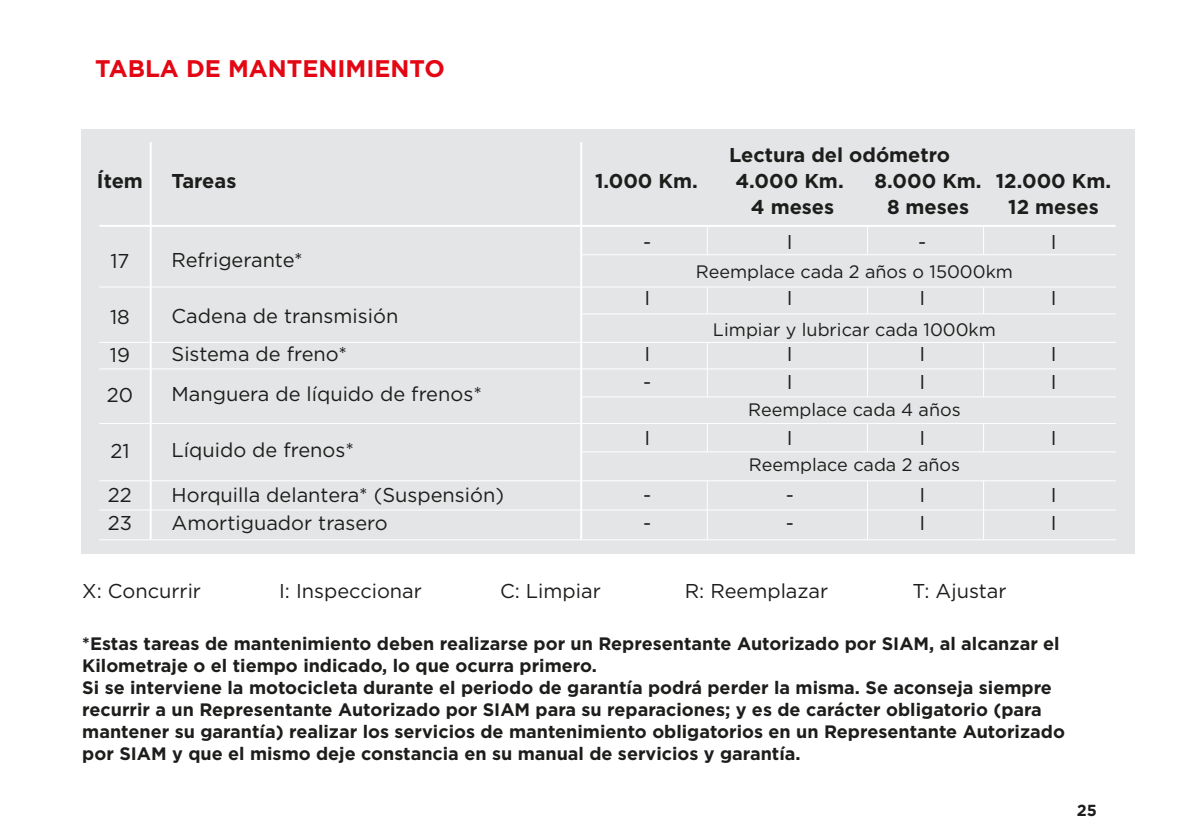
<style>
.page{position:relative;width:1191px;height:840px;background:#fff}
.page>*{position:absolute;margin:0;border:0;box-sizing:border-box;transform-origin:0 0}
.t1{font:700 24px "Gotham";color:#e30613}
.t2{font:20px/28px "Gotham";color:#1d1d1b}
.t3{font:700 20px/26px "Gotham";color:#1d1d1b;text-align:center}
.t4{font:700 18px/22px "Gotham";color:#1d1d1b}
.t5{font:18px "Gotham";color:#1d1d1b}
.t6{font:700 16px "Gotham";color:#1d1d1b}
</style>
<div class="page">
<div style="left:81px;top:129px;width:1053px;height:424px;background:#e4e5e7"></div>
<hr style="left:99px;top:225px;width:1016px;height:2px;background:#fff">
<hr style="left:581px;top:254px;width:534px;height:1px;background:#fff">
<hr style="left:99px;top:286px;width:1016px;height:1px;background:#fff">
<hr style="left:99px;top:342px;width:1016px;height:1px;background:#fff">
<hr style="left:99px;top:368px;width:1016px;height:1px;background:#fff">
<hr style="left:99px;top:422px;width:1016px;height:1px;background:#fff">
<hr style="left:581px;top:451px;width:534px;height:1px;background:#fff">
<hr style="left:581px;top:313px;width:534px;height:1px;background:#fff">
<hr style="left:99px;top:480px;width:1016px;height:1px;background:#fff">
<hr style="left:150px;top:142px;width:2px;height:397px;background:#fff">
<hr style="left:580px;top:142px;width:2px;height:397px;background:#fff">
<svg style="left:707px;top:227px;width:1px;height:27px"></svg>
<svg style="left:867px;top:227px;width:1px;height:27px"></svg>
<svg style="left:983px;top:227px;width:1px;height:27px"></svg>
<svg style="left:707px;top:287px;width:1px;height:26px"></svg>
<svg style="left:867px;top:287px;width:1px;height:26px"></svg>
<svg style="left:983px;top:287px;width:1px;height:26px"></svg>
<svg style="left:707px;top:343px;width:1px;height:53px"></svg>
<svg style="left:867px;top:343px;width:1px;height:53px"></svg>
<svg style="left:983px;top:343px;width:1px;height:53px"></svg>
<svg style="left:707px;top:423px;width:1px;height:28px"></svg>
<svg style="left:867px;top:423px;width:1px;height:28px"></svg>
<svg style="left:983px;top:423px;width:1px;height:28px"></svg>
<hr style="left:707px;top:480px;width:1px;height:59px;background:#fff">
<hr style="left:867px;top:480px;width:1px;height:59px;background:#fff">
<hr style="left:983px;top:480px;width:1px;height:59px;background:#fff">
<hr style="left:581px;top:396px;width:534px;height:1px;background:#fff">
<hr style="left:99px;top:509px;width:1016px;height:1px;background:#fff">
<hr style="left:99px;top:539px;width:1016px;height:1px;background:#fff">
<h1 class="t1" style="left:95px;top:52px;width:351px">TABLA DE MANTENIMIENTO</h1>
<p class="t3" style="left:97px;top:167px;width:47px">Ítem</p>
<p class="t3" style="left:171px;top:167px;width:66px">Tareas</p>
<p class="t3" style="left:595px;top:168px;width:104px">1.000 Km.</p>
<p class="t2" style="left:643px;top:227px;width:10px">-</p>
<p class="t3" style="left:729px;top:142px;width:223px">Lectura del odómetro</p>
<p class="t3" style="left:735px;top:168px;width:110px">4.000 Km.<br>4 meses</p>
<p class="t2" style="left:787px;top:227px;width:7px">I</p>
<p class="t3" style="left:874px;top:168px;width:109px">8.000 Km.<br>8 meses</p>
<p class="t2" style="left:918px;top:227px;width:10px">-</p>
<p class="t3" style="left:996px;top:168px;width:117px">12.000 Km.<br>12 meses</p>
<p class="t2" style="left:1050px;top:227px;width:7px">I</p>
<p class="t2" style="left:110px;top:246px;width:21px">17</p>
<p class="t2" style="left:110px;top:297px;width:22px;line-height:38px">18<br>19</p>
<p class="t2" style="left:107px;top:380px;width:28px">20</p>
<p class="t2" style="left:110px;top:436px;width:21px">21</p>
<p class="t2" style="left:108px;top:480px;width:26px">22<br>23</p>
<p class="t2" style="left:171px;top:245px;width:133px">Refrigerante*</p>
<p class="t2" style="left:171px;top:296px;width:228px;line-height:38px">Cadena de transmisión<br>Sistema de freno*</p>
<p class="t2" style="left:171px;top:379px;width:312px">Manguera de líquido de frenos*</p>
<p class="t2" style="left:171px;top:435px;width:184px">Líquido de frenos*</p>
<p class="t2" style="left:171px;top:479px;width:334px">Horquilla delantera* (Suspensión)<br>Amortiguador trasero</p>
<p class="t5" style="left:696px;top:259px;width:319px">Reemplace cada 2 años o 15000km</p>
<p class="t2" style="left:644px;top:283px;width:7px">I</p>
<p class="t2" style="left:787px;top:283px;width:7px">I</p>
<p class="t2" style="left:919px;top:283px;width:7px">I</p>
<p class="t2" style="left:1050px;top:283px;width:7px">I</p>
<p class="t5" style="left:713px;top:318px;width:284px">Limpiar y lubricar cada 1000km</p>
<p class="t2" style="left:643px;top:339px;width:10px">I -</p>
<p class="t2" style="left:787px;top:339px;width:7px">I<br>I</p>
<p class="t2" style="left:919px;top:339px;width:7px">I<br>I</p>
<p class="t2" style="left:1050px;top:339px;width:7px">I<br>I</p>
<p class="t2" style="left:644px;top:423px;width:7px">I</p>
<p class="t5" style="left:748px;top:397px;width:214px">Reemplace cada 4 años</p>
<p class="t5" style="left:749px;top:452px;width:213px">Reemplace cada 2 años</p>
<p class="t2" style="left:787px;top:423px;width:7px">I</p>
<p class="t2" style="left:919px;top:423px;width:7px">I</p>
<p class="t2" style="left:1050px;top:423px;width:7px">I</p>
<p class="t2" style="left:643px;top:479px;width:10px">- -</p>
<p class="t2" style="left:785px;top:479px;width:10px">- -</p>
<p class="t2" style="left:919px;top:479px;width:7px">I<br>I</p>
<p class="t2" style="left:1050px;top:479px;width:7px">I<br>I</p>
<p class="t2" style="left:82px;top:575px;width:120px">X: Concurrir</p>
<p class="t2" style="left:279px;top:575px;width:144px">I: Inspeccionar</p>
<p class="t2" style="left:500px;top:575px;width:102px">C: Limpiar</p>
<p class="t2" style="left:685px;top:575px;width:145px">R: Reemplazar</p>
<p class="t2" style="left:912px;top:575px;width:96px">T: Ajustar</p>
<p class="t4" style="left:82px;top:631px;width:984px">*Estas tareas de mantenimiento deben realizarse por un Representante Autorizado por SIAM, al alcanzar el Kilometraje o el tiempo indicado, lo que ocurra primero.<br>Si se interviene la motocicleta durante el periodo de garantía podrá perder la misma. Se aconseja siempre recurrir a un Representante Autorizado por SIAM para su reparaciones; y es de carácter obligatorio (para mantener su garantía) realizar los servicios de mantenimiento obligatorios en un Representante Autorizado por SIAM y que el mismo deje constancia en su manual de servicios y garantía.</p>
<p class="t6" style="left:1077px;top:799px;width:22px">25</p>
</div>
